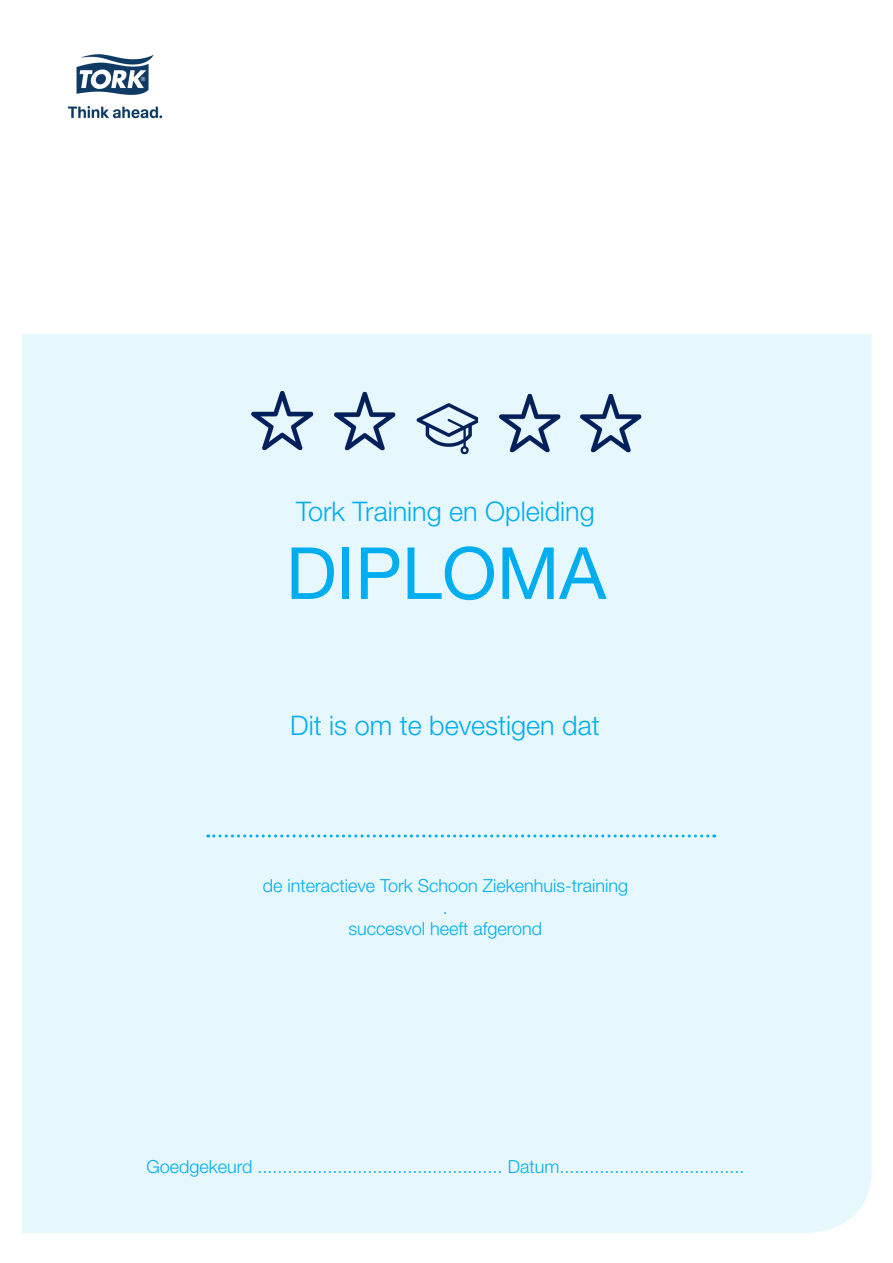
<style>
.page{position:relative;width:893px;height:1263px;background:#fff}
.page>*{position:absolute;margin:0;border:0;box-sizing:border-box;transform-origin:0 0}
.t1{font:72px "Helvetica Neue LT Std";color:#00aeef}
.t2{font:300 27px "Helvetica Neue LT Std";color:#00aeef}
.t3{font:300 18px "Helvetica Neue LT Std";color:#00aeef}
</style>
<div class="page">
<div style="left:22px;top:334px;width:850px;height:899px;background:#e6f7fd"></div>
<img style="left:67px;top:54px;width:96px;height:65px">
<svg style="left:208px;top:834px;width:507px;height:3px;background:#98def8"></svg>
<img style="left:237px;top:379px;width:83px;height:89px">
<img style="left:409px;top:383px;width:76px;height:81px">
<img style="left:320px;top:379px;width:89px;height:90px">
<img style="left:485px;top:381px;width:80px;height:89px">
<img style="left:565px;top:381px;width:90px;height:89px">
<p class="t2" style="left:296px;top:495px;width:300px">Tork Training en Opleiding</p>
<p class="t1" style="left:286px;top:530px;width:322px">DIPLOMA</p>
<p class="t2" style="left:290px;top:709px;width:311px">Dit is om te bevestigen dat</p>
<p class="t3" style="left:263px;top:875px;width:367px">de interactieve Tork Schoon Ziekenhuis-training</p>
<p class="t3" style="left:443px;top:896px;width:7px">.</p>
<p class="t3" style="left:349px;top:918px;width:195px">succesvol heeft afgerond</p>
<p class="t3" style="left:146px;top:1155px;width:600px">Goedgekeurd ................................................. Datum.....................................</p>
</div>
